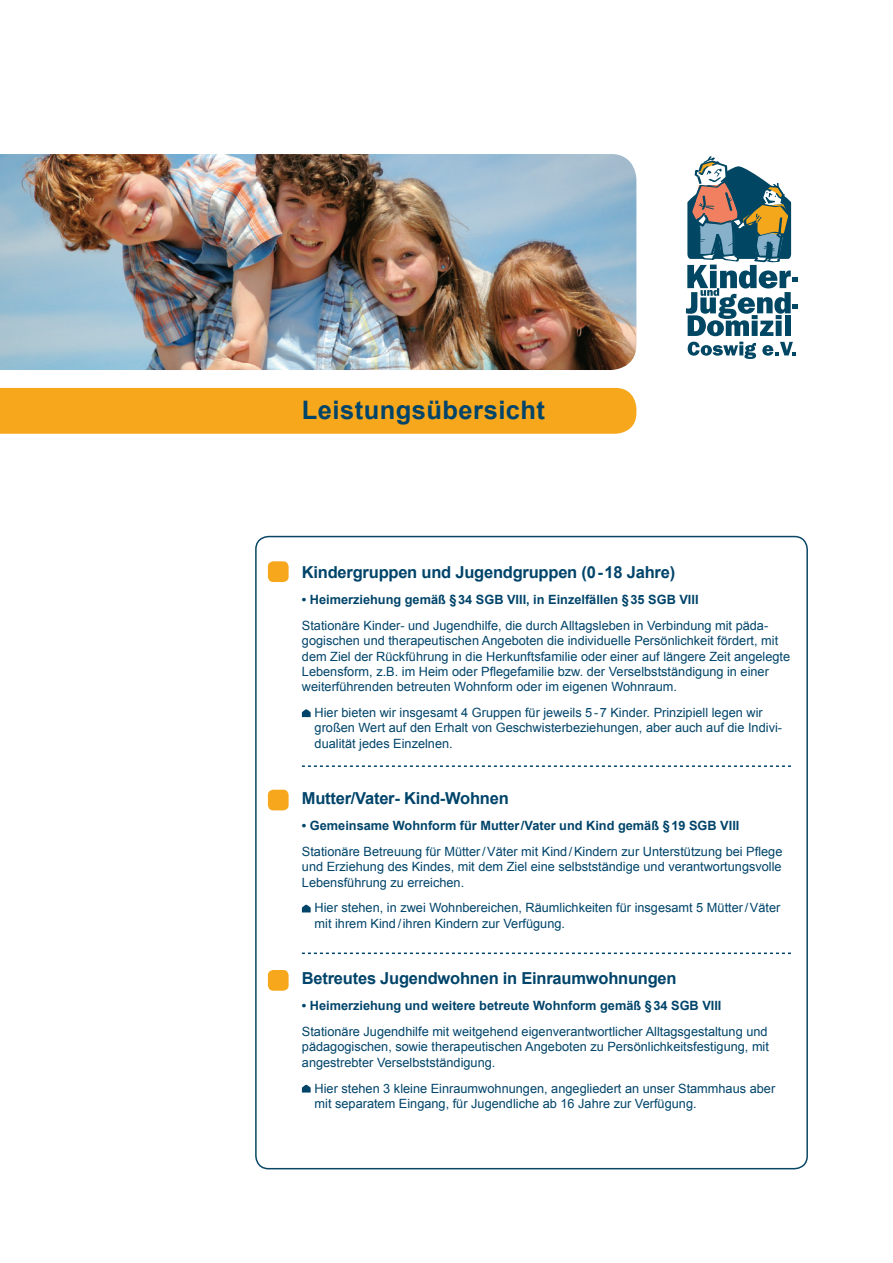
<style>
.page{position:relative;width:893px;height:1263px;background:#fff}
.page>*{position:absolute;margin:0;border:0;box-sizing:border-box;transform-origin:0 0}
.t1{font:700 25.5px "Arial";letter-spacing:.02em;color:#00446a}
.t2{font:700 16.5px "Arial";letter-spacing:-.015em;color:#00446a}
.t3{font:12.75px/15.3px "Arial";color:#00446a}
.t4{font:700 12.75px "Arial";color:#00446a}
</style>
<div class="page">
<img style="left:0;top:154px;width:636px;height:216px">
<div style="left:0;top:388px;width:636px;height:46px;background:#f6a71c"></div>
<svg style="left:302px;top:709px;width:9px;height:8px"></svg>
<svg style="left:302px;top:905px;width:9px;height:7px"></svg>
<svg style="left:302px;top:1085px;width:9px;height:7px"></svg>
<div style="left:268px;top:561px;width:21px;height:21px;background:#f6a71c;border-radius:5px"></div>
<div style="left:268px;top:790px;width:21px;height:20px;background:#f6a71c;border-radius:5px"></div>
<div style="left:268px;top:970px;width:21px;height:21px;background:#f6a71c;border-radius:5px"></div>
<svg style="left:302px;top:765px;width:489px;height:2px"></svg>
<svg style="left:302px;top:952px;width:489px;height:2px"></svg>
<svg style="left:688px;top:342px;width:68px;height:17px"></svg>
<svg style="left:762px;top:342px;width:34px;height:14px"></svg>
<svg style="left:686px;top:156px;width:112px;height:180px"></svg>
<h1 class="t1" style="left:302px;top:393px;width:245px">Leistungsübersicht</h1>
<p class="t2" style="left:302px;top:561px;width:375px">Kindergruppen und Jugendgruppen (0-18 Jahre)</p>
<p class="t4" style="left:302px;top:591px;width:398px">• Heimerziehung gemäß §34 SGB VIII, in Einzelfällen §35 SGB VIII</p>
<p class="t3" style="left:302px;top:618px;width:490px">Stationäre Kinder- und Jugendhilfe, die durch Alltagsleben in Verbindung mit päda&shy;gogischen und therapeutischen Angeboten die individuelle Persönlichkeit fördert, mit dem Ziel der Rückführung in die Herkunftsfamilie oder einer auf längere Zeit angelegte Lebensform, z.B. im Heim oder Pflegefamilie bzw. der Verselbstständigung in einer weiterführenden betreuten Wohnform oder im eigenen Wohnraum.</p>
<p class="t3" style="left:315px;top:705px;width:469px">Hier bieten wir insgesamt 4 Gruppen für jeweils 5-7 Kinder. Prinzipiell legen wir großen Wert auf den Erhalt von Geschwisterbeziehungen, aber auch auf die Indivi&shy;dualität jedes Einzelnen.</p>
<p class="t2" style="left:302px;top:787px;width:208px">Mutter/Vater- Kind-Wohnen</p>
<p class="t4" style="left:302px;top:817px;width:439px">• Gemeinsame Wohnform für Mutter/Vater und Kind gemäß §19 SGB VIII</p>
<p class="t3" style="left:302px;top:844px;width:482px;text-align:justify">Stationäre Betreuung für Mütter/Väter mit Kind/Kindern zur Unterstützung bei Pflege und Erziehung des Kindes, mit dem Ziel eine selbstständige und verantwortungsvolle Lebensführung zu erreichen.</p>
<p class="t3" style="left:315px;top:900px;width:467px">Hier stehen, in zwei Wohnbereichen, Räumlichkeiten für insgesamt 5 Mütter/Väter mit ihrem Kind/ihren Kindern zur Verfügung.</p>
<p class="t2" style="left:302px;top:967px;width:376px">Betreutes Jugendwohnen in Einraumwohnungen</p>
<p class="t4" style="left:302px;top:997px;width:421px">• Heimerziehung und weitere betreute Wohnform gemäß §34 SGB VIII</p>
<p class="t3" style="left:302px;top:1024px;width:469px;text-align:justify">Stationäre Jugendhilfe mit weitgehend eigenverantwortlicher Alltagsgestaltung und pädagogischen, sowie therapeutischen Angeboten zu Persönlichkeitsfestigung, mit angestrebter Verselbstständigung.</p>
<p class="t3" style="left:315px;top:1080px;width:462px">Hier stehen 3 kleine Einraumwohnungen, angegliedert an unser Stammhaus aber mit separatem Eingang, für Jugendliche ab 16 Jahre zur Verfügung.</p>
</div>
